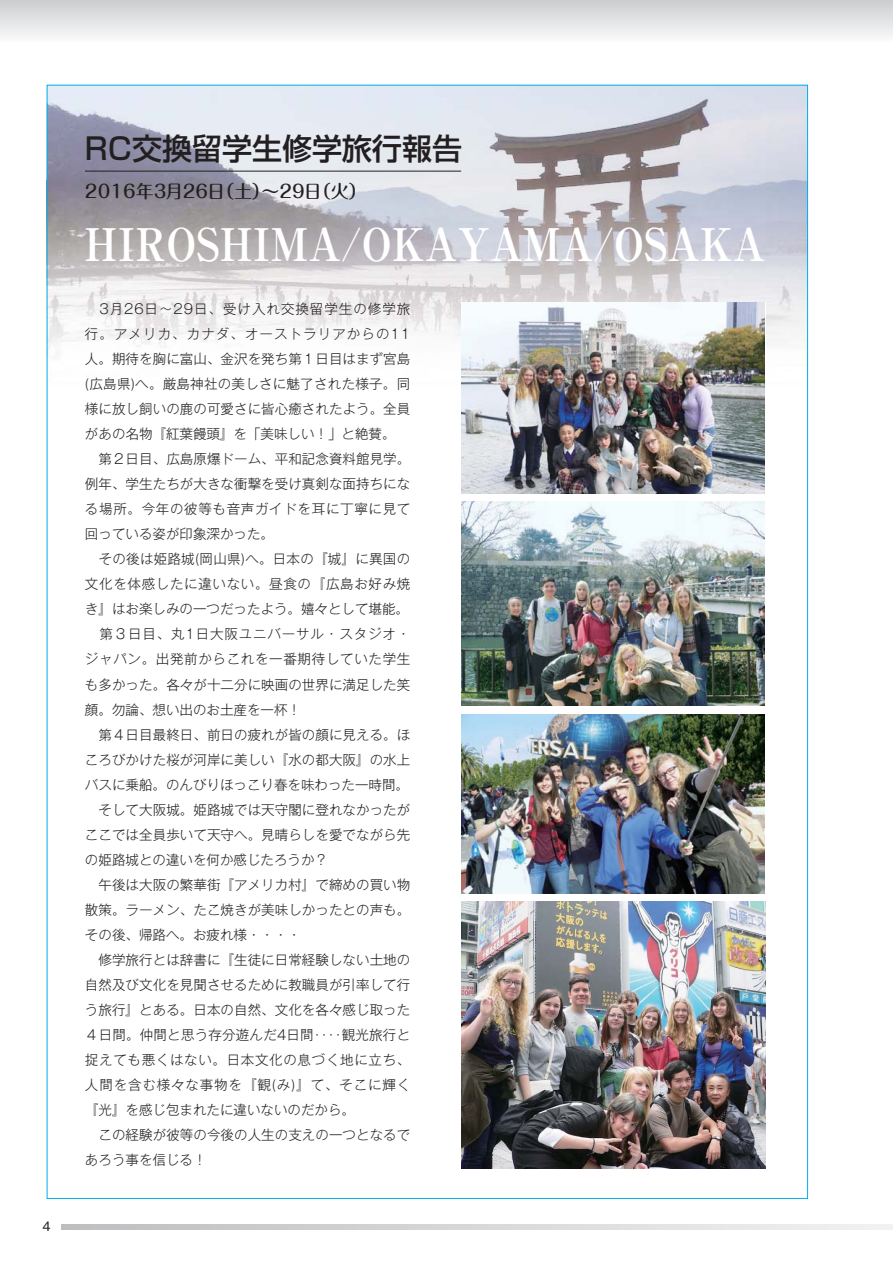
<style>
.page{position:relative;width:893px;height:1263px;background:#fff}
.page>*{position:absolute;margin:0;border:0;box-sizing:border-box;transform-origin:0 0}
.t1{font:45px "Ryumin Pr 6 Ex Bold 90 msp RKSJ H";letter-spacing:.015em;color:#fff;scale:.88 1}
.t2{font:30px "Shin Go Pr 6 Medium 90 msp RKSJ H";color:#231f20}
.t3{font:18px "Maru Fo Pro Medium 90 msp RKSJ H";color:#231f20}
.t4{font:13.5px/25px "Gothic MB101 Pr 6 Light 90 msp RKSJ H";letter-spacing:.005em;color:#231f20}
.t5{font:12px "Gothic MB101 Pr 6 Regular 90 msp RKSJ H";color:#231f20}
</style>
<div class="page">
<svg style="left:62px;top:1225px;width:831px;height:5px;background:#d6d8d9"></svg>
<img style="left:49px;top:87px;width:757px;height:93px">
<img style="left:49px;top:180px;width:757px;height:178px">
<div style="left:0;top:0;width:893px;height:42px;background:linear-gradient(to bottom,#cbcdcf,#fafafa)"></div>
<img style="left:461px;top:302px;width:304px;height:191px">
<img style="left:461px;top:714px;width:304px;height:179px">
<img style="left:461px;top:502px;width:304px;height:204px">
<img style="left:461px;top:901px;width:304px;height:268px">
<hr style="left:85px;top:171px;width:376px;height:1px;background:#231f20">
<p class="t5" style="left:42px;top:1222px;width:10px">4</p>
<h2 class="t2" style="left:85px;top:137px;width:379px">RC交換留学生修学旅行報告</h2>
<h3 class="t3" style="left:85px;top:184px;width:283px">2016年3月26日（土）～29日（火）</h3>
<h1 class="t1" style="left:85px;top:227px;width:775px">HIROSHIMA/OKAYAMA/OSAKA</h1>
<p class="t4" style="left:85px;top:298px;width:327px">　3月26日～29日、受け入れ交換留学生の修学旅行。アメリカ、カナダ、オーストラリアからの11人。期待を胸に富山、金沢を発ち第１日目はまず宮島(広島県)へ。厳島神社の美しさに魅了された様子。同様に放し飼いの鹿の可愛さに皆心癒されたよう。全員があの名物『紅葉饅頭』を「美味しい！」と絶賛。　第２日目、広島原爆ドーム、平和記念資料館見学。例年、学生たちが大きな衝撃を受け真剣な面持ちになる場所。今年の彼等も音声ガイドを耳に丁寧に見て回っている姿が印象深かった。<br>　その後は姫路城(岡山県)へ。日本の『城』に異国の文化を体感したに違いない。昼食の『広島お好み焼き』はお楽しみの一つだったよう。嬉々として堪能。　第３日目、丸1日大阪ユニバーサル・スタジオ・ジャパン。出発前からこれを一番期待していた学生も多かった。各々が十二分に映画の世界に満足した笑顔。勿論、想い出のお土産を一杯！<br>　第４日目最終日、前日の疲れが皆の顔に見える。ほころびかけた桜が河岸に美しい『水の都大阪』の水上バスに乗船。のんびりほっこり春を味わった一時間。　そして大阪城。姫路城では天守閣に登れなかったがここでは全員歩いて天守へ。見晴らしを愛でながら先の姫路城との違いを何か感じたろうか？<br>　午後は大阪の繁華街『アメリカ村』で締めの買い物散策。ラーメン、たこ焼きが美味しかったとの声も。その後、帰路へ。お疲れ様・・・・<br>　修学旅行とは辞書に『生徒に日常経験しない土地の自然及び文化を見聞させるために教職員が引率して行う旅行』とある。日本の自然、文化を各々感じ取った<br>４日間。仲間と思う存分遊んだ4日間････観光旅行と捉えても悪くはない。日本文化の息づく地に立ち、人間を含む様々な事物を『観(み)』て、そこに輝く『光』を感じ包まれたに違いないのだから。<br>　この経験が彼等の今後の人生の支えの一つとなるであろう事を信じる！</p>
</div>
